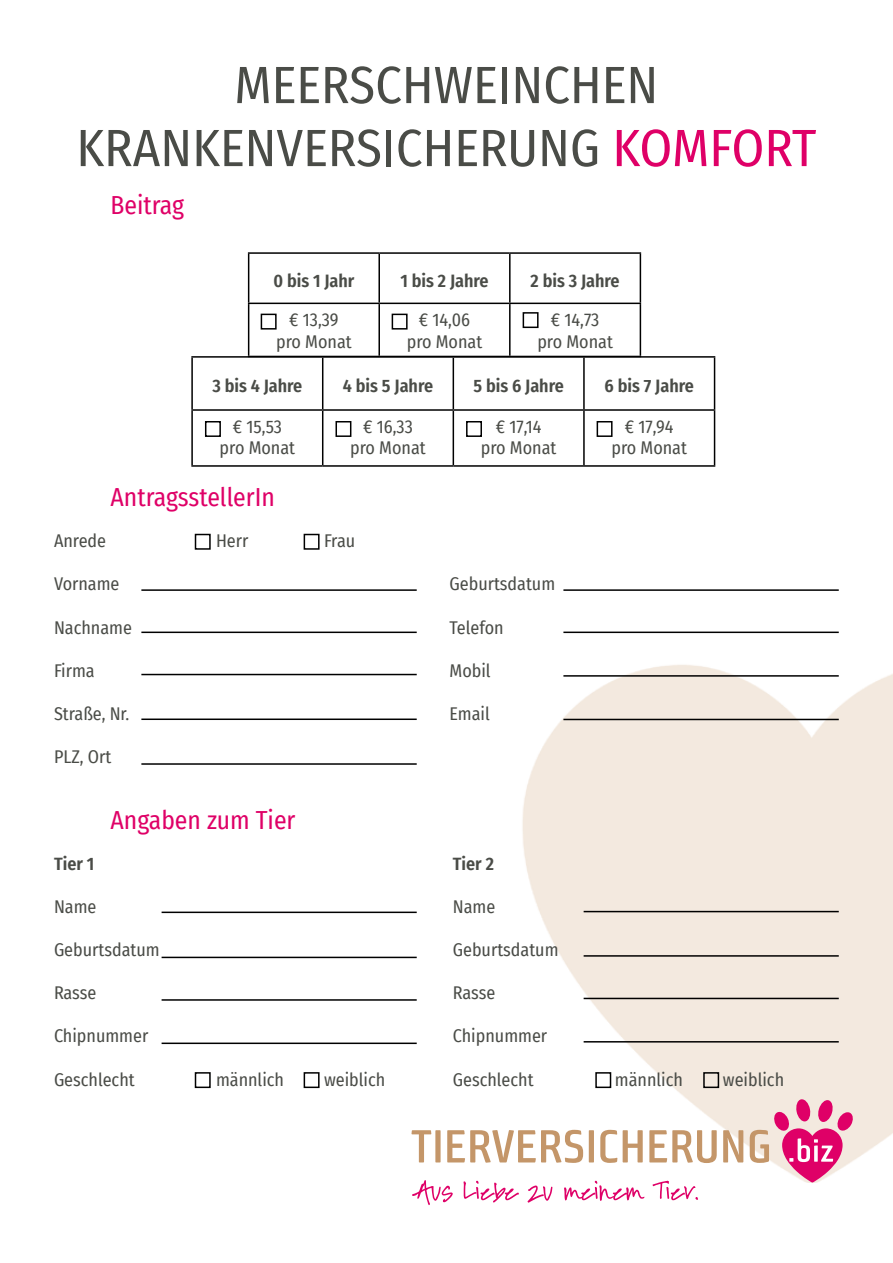
<style>
.page{position:relative;width:893px;height:1263px;background:#fff}
.page>*{position:absolute;margin:0;border:0;box-sizing:border-box;transform-origin:0 0}
.t1{font:52.5px/63px "Fira Sans Condensed";color:#4a4c47;text-align:center}
.t2{font:25.5px "Fira Sans Condensed";color:#df0067}
.t3{font:18px/21.6px "Fira Sans Condensed";color:#4a4c47;text-align:center}
.t4{font:600 18px "Fira Sans Condensed";color:#4a4c47}
.s1{color:#df0067}
</style>
<div class="page">
<img style="left:522px;top:665px;width:371px;height:516px">
<svg style="left:411px;top:1130px;width:20px;height:32px"></svg>
<div style="left:435px;top:1130px;width:6px;height:32px;background:#c49669"></div>
<svg style="left:447px;top:1130px;width:136px;height:33px"></svg>
<div style="left:589px;top:1130px;width:5px;height:32px;background:#c49669"></div>
<svg style="left:600px;top:1130px;width:17px;height:33px"></svg>
<svg style="left:623px;top:1130px;width:20px;height:32px"></svg>
<svg style="left:649px;top:1130px;width:68px;height:33px"></svg>
<svg style="left:723px;top:1130px;width:20px;height:32px"></svg>
<svg style="left:750px;top:1099px;width:104px;height:83px"></svg>
<svg style="left:412px;top:1180px;width:41px;height:25px"></svg>
<svg style="left:464px;top:1181px;width:55px;height:21px"></svg>
<svg style="left:527px;top:1185px;width:25px;height:17px"></svg>
<svg style="left:564px;top:1181px;width:80px;height:20px"></svg>
<svg style="left:653px;top:1181px;width:45px;height:19px"></svg>
<div style="left:304px;top:534px;width:16px;height:16px;border:2px solid #000"></div>
<div style="left:195px;top:534px;width:16px;height:16px;border:2px solid #000"></div>
<hr style="left:141px;top:589px;width:276px;height:2px;background:#000">
<hr style="left:141px;top:631px;width:276px;height:2px;background:#000">
<hr style="left:141px;top:674px;width:276px;height:1px;background:#000">
<hr style="left:141px;top:718px;width:276px;height:2px;background:#000">
<hr style="left:141px;top:763px;width:276px;height:2px;background:#000">
<hr style="left:563px;top:589px;width:276px;height:2px;background:#000">
<hr style="left:563px;top:631px;width:276px;height:2px;background:#000">
<hr style="left:563px;top:675px;width:276px;height:2px;background:#000">
<hr style="left:563px;top:719px;width:276px;height:1px;background:#000">
<hr style="left:162px;top:911px;width:255px;height:2px;background:#000">
<hr style="left:162px;top:957px;width:255px;height:1px;background:#000">
<hr style="left:162px;top:999px;width:255px;height:2px;background:#000">
<hr style="left:162px;top:1042px;width:255px;height:2px;background:#000">
<hr style="left:584px;top:911px;width:255px;height:1px;background:#000">
<hr style="left:584px;top:955px;width:255px;height:2px;background:#000">
<hr style="left:584px;top:998px;width:255px;height:1px;background:#000">
<hr style="left:584px;top:1041px;width:255px;height:1px;background:#000">
<div style="left:195px;top:1072px;width:16px;height:16px;border:2px solid #000"></div>
<div style="left:304px;top:1072px;width:16px;height:16px;border:2px solid #000"></div>
<div style="left:595px;top:1072px;width:16px;height:16px;border:2px solid #000"></div>
<div style="left:703px;top:1072px;width:16px;height:16px;border:2px solid #000"></div>
<hr style="left:248px;top:252px;width:131px;height:2px;background:#000">
<hr style="left:248px;top:254px;width:1px;height:49px;background:#000">
<hr style="left:379px;top:252px;width:131px;height:2px;background:#000">
<hr style="left:378px;top:254px;width:2px;height:49px;background:#000">
<hr style="left:510px;top:252px;width:131px;height:2px;background:#000">
<hr style="left:509px;top:254px;width:2px;height:49px;background:#000">
<hr style="left:640px;top:254px;width:1px;height:49px;background:#000">
<hr style="left:248px;top:303px;width:131px;height:1px;background:#000">
<hr style="left:248px;top:304px;width:1px;height:52px;background:#000">
<hr style="left:379px;top:303px;width:131px;height:1px;background:#000">
<hr style="left:378px;top:304px;width:2px;height:52px;background:#000">
<hr style="left:510px;top:303px;width:131px;height:1px;background:#000">
<hr style="left:509px;top:304px;width:2px;height:52px;background:#000">
<hr style="left:640px;top:304px;width:1px;height:52px;background:#000">
<hr style="left:191px;top:356px;width:132px;height:2px;background:#000">
<hr style="left:191px;top:358px;width:2px;height:51px;background:#000">
<hr style="left:323px;top:356px;width:130px;height:2px;background:#000">
<hr style="left:322px;top:358px;width:1px;height:51px;background:#000">
<hr style="left:453px;top:356px;width:131px;height:2px;background:#000">
<hr style="left:453px;top:358px;width:1px;height:51px;background:#000">
<hr style="left:584px;top:356px;width:131px;height:2px;background:#000">
<hr style="left:583px;top:358px;width:2px;height:51px;background:#000">
<hr style="left:714px;top:358px;width:1px;height:51px;background:#000">
<hr style="left:191px;top:409px;width:132px;height:2px;background:#000">
<hr style="left:191px;top:411px;width:2px;height:54px;background:#000">
<hr style="left:323px;top:409px;width:130px;height:2px;background:#000">
<hr style="left:322px;top:411px;width:1px;height:54px;background:#000">
<hr style="left:453px;top:409px;width:131px;height:2px;background:#000">
<hr style="left:453px;top:411px;width:1px;height:54px;background:#000">
<hr style="left:584px;top:409px;width:131px;height:2px;background:#000">
<hr style="left:583px;top:411px;width:2px;height:54px;background:#000">
<hr style="left:714px;top:411px;width:1px;height:54px;background:#000">
<hr style="left:191px;top:465px;width:132px;height:2px;background:#000">
<hr style="left:323px;top:465px;width:130px;height:2px;background:#000">
<hr style="left:453px;top:465px;width:131px;height:2px;background:#000">
<hr style="left:584px;top:465px;width:131px;height:2px;background:#000">
<div style="left:261px;top:314px;width:16px;height:16px;border:2px solid #000"></div>
<div style="left:392px;top:314px;width:16px;height:16px;border:2px solid #000"></div>
<div style="left:523px;top:312px;width:16px;height:16px;border:2px solid #000"></div>
<div style="left:205px;top:421px;width:16px;height:16px;border:2px solid #000"></div>
<div style="left:335px;top:421px;width:16px;height:16px;border:2px solid #000"></div>
<div style="left:466px;top:421px;width:16px;height:16px;border:2px solid #000"></div>
<div style="left:597px;top:421px;width:15px;height:16px;border:2px solid #000"></div>
<h1 class="t1" style="left:76px;top:54px;width:741px">MEERSCHWEINCHEN<br>KRANKENVERSICHERUNG <span class="s1">KOMFORT</span></h1>
<h2 class="t2" style="left:111px;top:190px;width:75px">Beitrag</h2>
<p class="t4" style="left:273px;top:270px;width:83px">0 bis 1 Jahr</p>
<p class="t4" style="left:400px;top:270px;width:90px">1 bis 2 Jahre</p>
<p class="t4" style="left:531px;top:270px;width:91px">2 bis 3 Jahre</p>
<p class="t3" style="left:276px;top:309px;width:77px">€ 13,39 pro Monat</p>
<p class="t3" style="left:407px;top:309px;width:77px">€ 14,06 pro Monat</p>
<p class="t3" style="left:537px;top:309px;width:77px">€ 14,73 pro Monat</p>
<p class="t4" style="left:212px;top:375px;width:91px">3 bis 4 Jahre</p>
<p class="t4" style="left:343px;top:375px;width:92px">4 bis 5 Jahre</p>
<p class="t4" style="left:473px;top:375px;width:92px">5 bis 6 Jahre</p>
<p class="t4" style="left:605px;top:375px;width:91px">6 bis 7 Jahre</p>
<p class="t3" style="left:220px;top:416px;width:77px">€ 15,53 pro Monat</p>
<p class="t3" style="left:350px;top:416px;width:77px">€ 16,33 pro Monat</p>
<p class="t3" style="left:481px;top:416px;width:77px">€ 17,14<br>pro Monat</p>
<p class="t3" style="left:611px;top:416px;width:77px">€ 17,94 pro Monat</p>
<h2 class="t2" style="left:111px;top:482px;width:166px">AntragsstellerIn</h2>
<p class="t3" style="left:54px;top:530px;width:54px">Anrede</p>
<p class="t3" style="left:216px;top:530px;width:34px">Herr</p>
<p class="t3" style="left:324px;top:530px;width:33px">Frau</p>
<p class="t3" style="left:54px;top:573px;width:67px">Vorname</p>
<p class="t3" style="left:54px;top:617px;width:79px">Nachname</p>
<p class="t3" style="left:54px;top:660px;width:42px">Firma</p>
<p class="t3" style="left:54px;top:703px;width:77px">Straße, Nr.</p>
<p class="t3" style="left:54px;top:746px;width:59px">PLZ, Ort</p>
<h2 class="t2" style="left:111px;top:805px;width:186px">Angaben zum Tier</h2>
<p class="t4" style="left:54px;top:853px;width:42px">Tier 1</p>
<p class="t3" style="left:54px;top:896px;width:44px">Name</p>
<p class="t3" style="left:54px;top:939px;width:107px">Geburtsdatum</p>
<p class="t3" style="left:54px;top:982px;width:44px">Rasse</p>
<p class="t3" style="left:54px;top:1025px;width:96px">Chipnummer</p>
<p class="t3" style="left:54px;top:1069px;width:82px">Geschlecht</p>
<p class="t3" style="left:216px;top:1069px;width:70px">männlich</p>
<p class="t3" style="left:324px;top:1069px;width:63px">weiblich</p>
<p class="t3" style="left:450px;top:573px;width:107px">Geburtsdatum</p>
<p class="t3" style="left:450px;top:617px;width:56px">Telefon</p>
<p class="t3" style="left:450px;top:660px;width:43px">Mobil</p>
<p class="t3" style="left:450px;top:703px;width:42px">Email</p>
<p class="t4" style="left:453px;top:853px;width:43px">Tier 2</p>
<p class="t3" style="left:453px;top:896px;width:44px">Name</p>
<p class="t3" style="left:453px;top:939px;width:107px">Geburtsdatum</p>
<p class="t3" style="left:453px;top:982px;width:44px">Rasse</p>
<p class="t3" style="left:453px;top:1025px;width:96px">Chipnummer</p>
<p class="t3" style="left:453px;top:1069px;width:82px">Geschlecht</p>
<p class="t3" style="left:615px;top:1069px;width:70px">männlich</p>
<p class="t3" style="left:723px;top:1069px;width:63px">weiblich</p>
</div>
